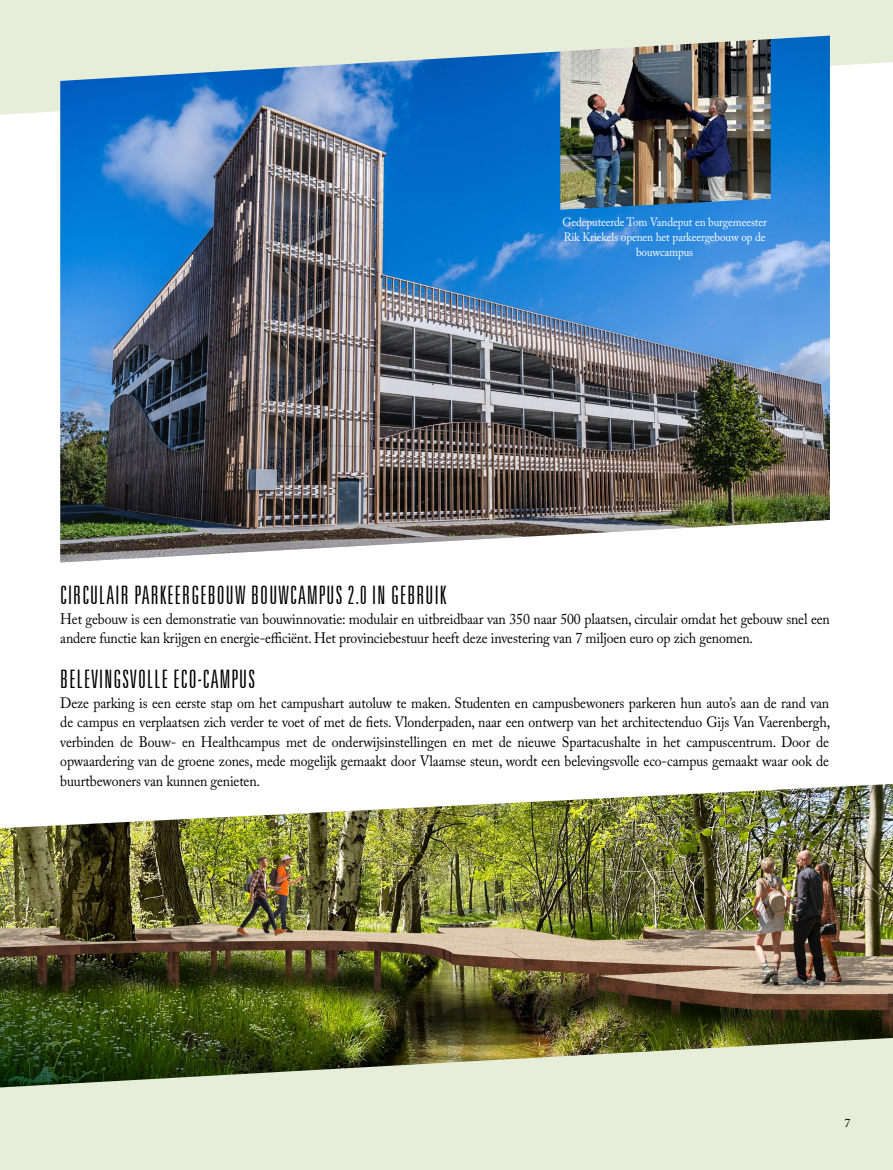
<style>
.page{position:relative;width:893px;height:1170px;background:#fff}
.page>*{position:absolute;margin:0;border:0;box-sizing:border-box;transform-origin:0 0}
.t1{font:300 ultra-condensed 25.5px "Univers LT";letter-spacing:.05em;color:#000;scale:.93 1}
.t2{font:15px/19.5px "Adobe Caslon Pro";letter-spacing:-.01em;color:#000;text-align:justify;scale:.92 1}
.t3{font:12px/15px "Adobe Caslon Pro";letter-spacing:-.01em;color:#fff;text-align:center;scale:.93 1}
.t4{font:12px "Adobe Caslon Pro";color:#000}
</style>
<div class="page">
<img style="left:0;top:784px;width:893px;height:253px">
<img style="left:0;top:891px;width:604px;height:146px">
<svg style="left:0;top:1037px;width:893px;height:132px;background:#c4cdb3"></svg>
<svg style="left:0;top:84px;width:60px;height:31px;background:#e7efdc"></svg>
<img style="left:60px;top:84px;width:770px;height:478px">
<img style="left:560px;top:84px;width:211px;height:126px">
<svg style="left:0;top:0;width:893px;height:84px;background:#bacdcc"></svg>
<p class="t3" style="left:562px;top:214px;width:221px">Gedeputeerde Tom Vandeput en burgemeester<br>Rik Kriekels openen het parkeergebouw op de bouwcampus</p>
<h1 class="t1" style="left:60px;top:581px;width:417px">CIRCULAIR PARKEERGEBOUW BOUWCAMPUS 2.0 IN GEBRUIK</h1>
<p class="t2" style="left:60px;top:608px;width:838px">Het gebouw is een demonstratie van bouwinnovatie: modulair en uitbreidbaar van 350 naar 500 plaatsen, circulair omdat het gebouw snel een andere functie kan krijgen en energie-efficiënt. Het provinciebestuur heeft deze investering van 7 miljoen euro op zich genomen.</p>
<h1 class="t1" style="left:60px;top:666px;width:211px">BELEVINGSVOLLE ECO-CAMPUS</h1>
<p class="t2" style="left:60px;top:692px;width:838px">Deze parking is een eerste stap om het campushart autoluw te maken. Studenten en campusbewoners parkeren hun auto’s aan de rand van de campus en verplaatsen zich verder te voet of met de fiets. Vlonderpaden, naar een ontwerp van het architectenduo Gijs Van Vaerenbergh, verbinden de Bouw- en Healthcampus met de onderwijsinstellingen en met de nieuwe Spartacushalte in het campuscentrum. Door de opwaardering van de groene zones, mede mogelijk gemaakt door Vlaamse steun, wordt een belevingsvolle eco-campus gemaakt waar ook de buurtbewoners van kunnen genieten.</p>
<p class="t4" style="left:844px;top:1116px;width:7px">7</p>
</div>
